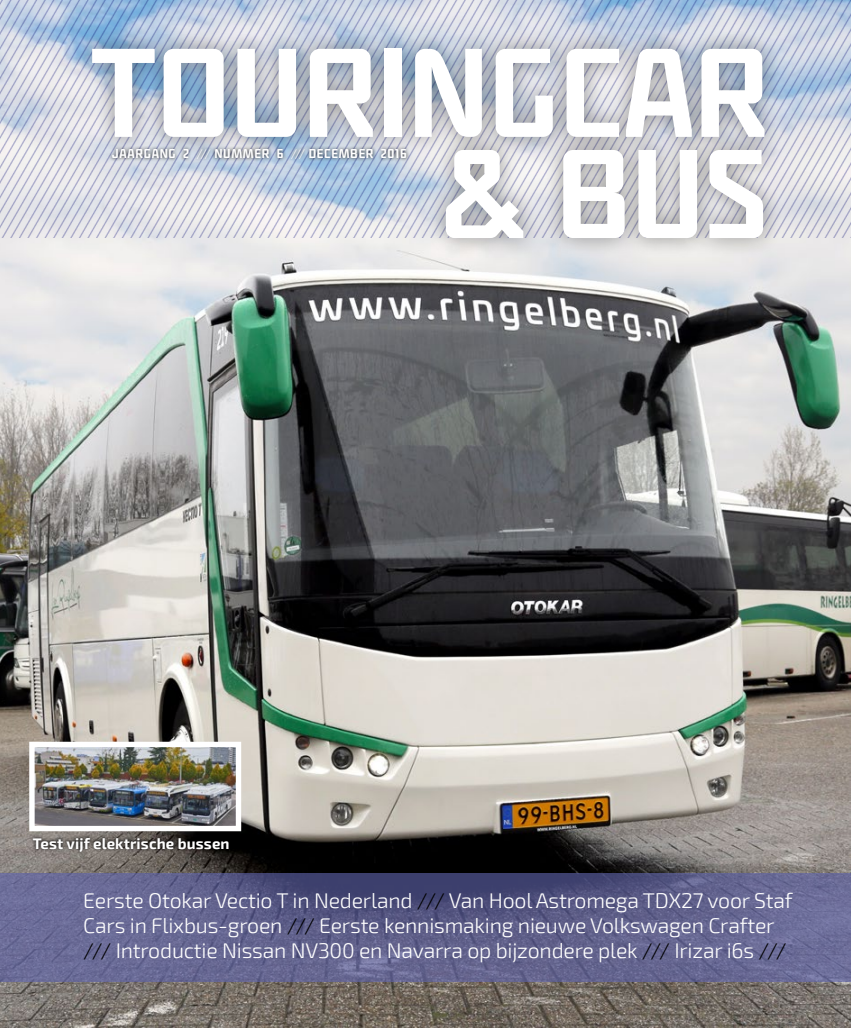
<style>
.page{position:relative;width:851px;height:1028px;background:#fff}
.page>*{position:absolute;margin:0;border:0;box-sizing:border-box;transform-origin:0 0}
.t1{font:137.62px/101.1px "spacexplorer";color:#fff;text-align:right}
.t2{font:300 21.25px/25px "Exo 2";letter-spacing:-.01em;color:#fff}
.t3{font:700 15px "Exo 2";letter-spacing:.01em;color:#fff}
.t4{font:14px "spacexplorer";letter-spacing:.05em;color:#fff}
.s1{font-family:"Exo 2";font-weight:300;font-size:12.62px}
.s2{color:#000}
</style>
<div class="page">
<img style="left:0;top:238px;width:850px;height:790px">
<svg style="left:0;top:873px;width:850px;height:108px;background:#60618c"></svg>
<img style="left:0;top:0;width:850px;height:238px">
<div style="left:73px;top:29px;width:710px;height:229px;background:#000;opacity:.4"></div>
<div style="left:109px;top:145px;width:301px;height:17px;background:#000;opacity:.75"></div>
<img style="left:27px;top:739px;width:217px;height:95px">
<div style="left:29px;top:834px;width:203px;height:21px;background:#000;opacity:.75"></div>
<h1 class="t1" style="left:90px;top:41px;width:680px">TOURINGCAR &amp; BUS</h1>
<p class="t4" style="left:112px;top:146px;width:296px">JAARGANG 2 <span class="s1">///</span> NUMMER 6 <span class="s1">///</span> DECEMBER 2016</p>
<p class="t3" style="left:33px;top:834px;width:198px">Test vijf elektrische bussen</p>
<p class="t2" style="left:83px;top:888px;width:710px">Eerste Otokar Vectio T in Nederland <span class="s2">///</span> Van Hool Astromega TDX27 voor Staf<br>Cars in Flixbus-groen <span class="s2">///</span> Eerste kennismaking nieuwe Volkswagen Crafter <span class="s2">///</span> Introductie Nissan NV300 en Navarra op bijzondere plek <span class="s2">///</span> Irizar i6s <span class="s2">///</span></p>
</div>
